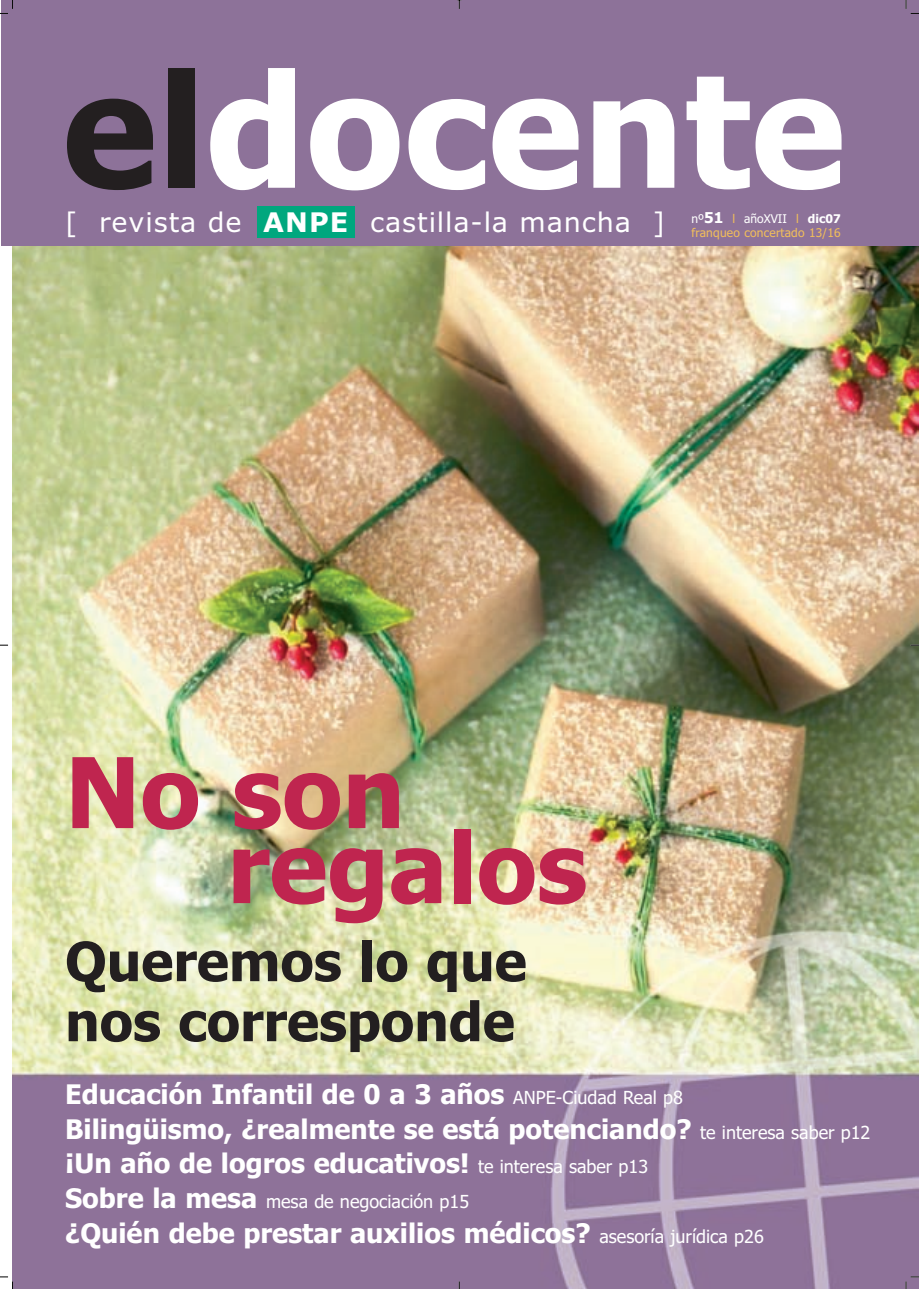
<style>
.page{position:relative;width:919px;height:1289px;background:#fff}
.page>*{position:absolute;margin:0;border:0;box-sizing:border-box;transform-origin:0 0}
.t1{font:700 157.5px "Tahoma";letter-spacing:.005em;color:#fff}
.t2{font:700 97.5px/75px "Tahoma";color:#bf254f}
.t3{font:700 54px/60px "Tahoma";color:#231f20}
.t4{font:700 27px/34.5px "Tahoma";color:#fff}
.t5{font:27px "Verdana";letter-spacing:.03em;color:#fff}
.t6{font:18px "Tahoma";color:#fff}
.t7{font:12px/14.2px "Tahoma";letter-spacing:.015em;color:#f1be5b}
.s1{color:#231f20}
.s2{font-weight:700}
.s3{color:#fff}
.s4{font-weight:700;font-size:15px;color:#fff}
.s5{font-weight:700;color:#fff}
.s6{font-weight:400;font-size:18px}
.s7{font-weight:700;font-size:27px}
</style>
<div class="page">
<img style="left:0;top:0;width:918px;height:1288px">
<h1 class="t1" style="left:63px;top:68px;width:783px"><span class="s1">el</span>docente</h1>
<p class="t5" style="left:65px;top:211px;width:178px">[ revista de</p>
<p class="t5" style="left:263px;top:211px;width:403px"><span class="s2">ANPE</span> castilla-la mancha ]</p>
<p class="t7" style="left:691px;top:212px;width:151px"><span class="s3">nº</span><span class="s4">51</span> l <span class="s3">añoXVII</span> l <span class="s5">dic07 </span>franqueo concertado 13/16</p>
<h2 class="t2" style="left:227px;top:763px;width:361px;text-indent:-162px">No son regalos</h2>
<h3 class="t3" style="left:65px;top:936px;width:463px">Queremos lo que nos corresponde</h3>
<p class="t4" style="left:65px;top:1079px;width:806px">Educación Infantil de 0 a 3 años <span class="s6">ANPE-Ciudad Real p8<br></span>Bilingüismo, ¿realmente se está potenciando? <span class="s6">te interesa saber p12 </span>¡Un año de logros educativos! <span class="s6">te interesa saber p13</span></p>
<p class="t6" style="left:65px;top:1194px;width:405px"><span class="s7">Sobre la mesa</span> mesa de negociación p15</p>
<p class="t4" style="left:65px;top:1217px;width:700px">¿Quién debe prestar auxilios médicos? <span class="s6">asesoría jurídica p26</span></p>
</div>
